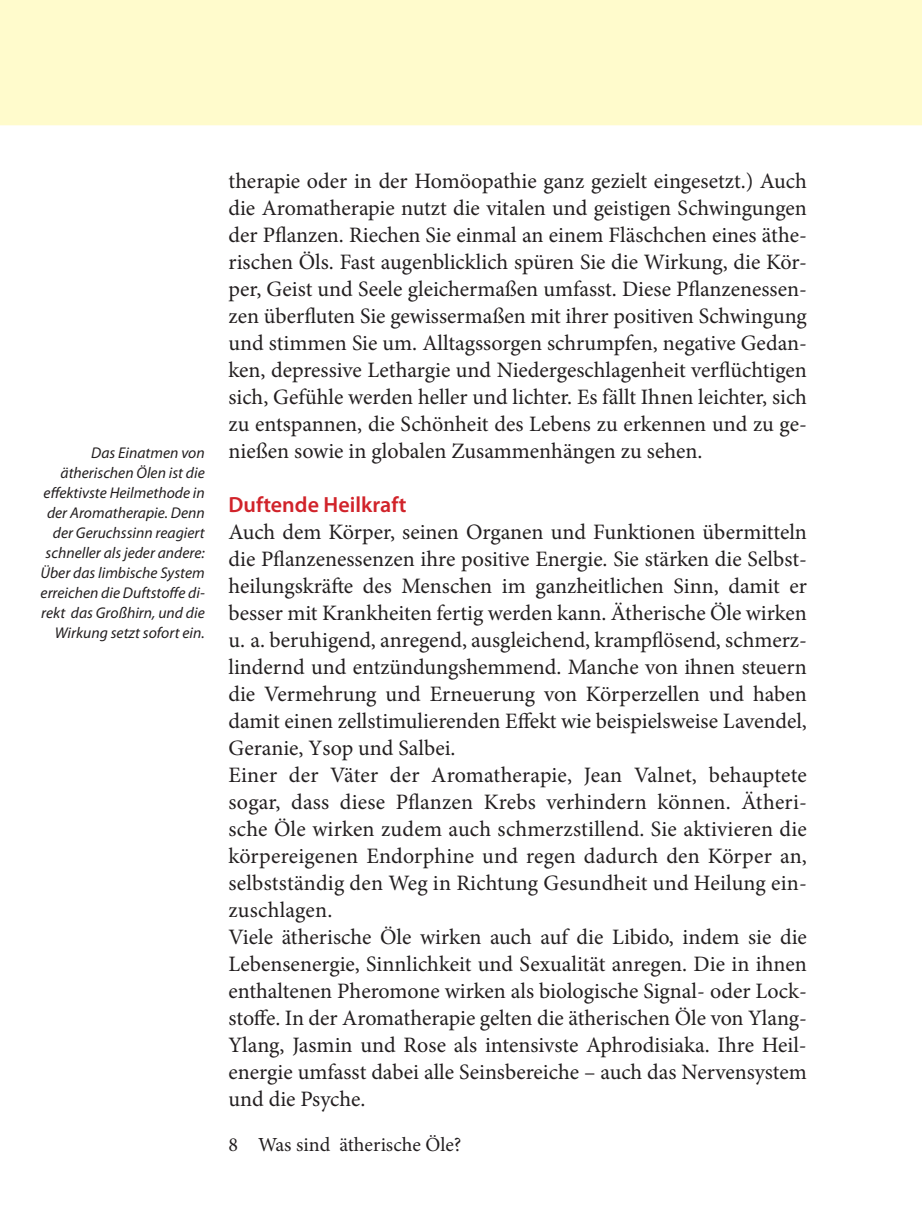
<style>
.page{position:relative;width:922px;height:1223px;background:#fff}
.page>*{position:absolute;margin:0;border:0;box-sizing:border-box;transform-origin:0 0}
.t1{font:22px/27px "Minion Pro";color:#231f20;text-align:justify}
.t2{font:600 22px "Myriad Pro";color:#d1232a}
.t3{font:20px "Minion Pro";color:#231f20}
.t4{font:italic 15.6px/20px "Myriad Pro";color:#231f20;text-align:right}
</style>
<div class="page">
<div style="left:0;top:0;width:922px;height:125px;background:#fffbcc"></div>
<p class="t4" style="left:40px;top:443px;width:166px">Das Einatmen von ätherischen Ölen ist die effektivste Heilmethode in der Aromatherapie. Denn der Geruchssinn reagiert schneller als jeder andere:<br>Über das limbische System erreichen die Duftstoffe di&shy;rekt das Großhirn, und die<br>Wirkung setzt sofort ein.</p>
<p class="t1" style="left:228px;top:169px;width:580px">therapie oder in der Homöopathie ganz gezielt eingesetzt.) Auch die Aromatherapie nutzt die vitalen und geistigen Schwingungen der Pflanzen. Riechen Sie einmal an einem Fläschchen eines äthe&shy;rischen Öls. Fast augenblicklich spüren Sie die Wirkung, die Kör&shy;per, Geist und Seele gleichermaßen umfasst. Diese Pflanzenessen&shy;zen überfluten Sie gewissermaßen mit ihrer positiven Schwingung und stimmen Sie um. Alltagssorgen schrumpfen, negative Gedan&shy;ken, depressive Lethargie und Niedergeschlagenheit verflüchtigen sich, Gefühle werden heller und lichter. Es fällt Ihnen leichter, sich zu entspannen, die Schönheit des Lebens zu erkennen und zu ge&shy;nießen sowie in globalen Zusammenhängen zu sehen.</p>
<p class="t2" style="left:228px;top:496px;width:179px">Duftende Heilkraft</p>
<p class="t1" style="left:228px;top:520px;width:580px;text-align:left">Auch dem Körper, seinen Organen und Funktionen übermitteln die Pflanzenessenzen ihre positive Energie. Sie stärken die Selbst&shy;heilungskräfte des Menschen im ganzheitlichen Sinn, damit er besser mit Krankheiten fertig werden kann. Ätherische Öle wirken u. a. beruhigend, anregend, ausgleichend, krampflösend, schmerz&shy;lindernd und entzündungs hemmend. Manche von ihnen steuern die Vermehrung und Erneuerung von Körperzellen und haben damit einen zellstimulierenden Effekt wie beispielsweise Lavendel, Geranie, Ysop und Salbei.<br>Einer der Väter der Aromatherapie, Jean Valnet, behauptete sogar, dass diese Pflanzen Krebs verhindern können. Ätheri&shy;sche Öle wirken zudem auch schmerzstillend. Sie aktivieren die körpereigenen Endorphine und regen dadurch den Körper an, selbstständig den Weg in Richtung Gesundheit und Heilung ein&shy;zuschlagen.<br>Viele ätherische Öle wirken auch auf die Libido, indem sie die Lebensenergie, Sinnlichkeit und Sexualität anregen. Die in ihnen enthaltenen Pheromone wirken als biologische Signal- oder Lock&shy;stoffe. In der Aromatherapie gelten die ätherischen Öle von Ylang-Ylang, Jasmin und Rose als intensivste Aphrodisiaka. Ihre Heil&shy;energie umfasst dabei alle Seinsbereiche – auch das Nervensystem und die Psyche.</p>
<p class="t3" style="left:228px;top:1136px;width:234px">8 Was sind ätherische Öle?</p>
</div>
